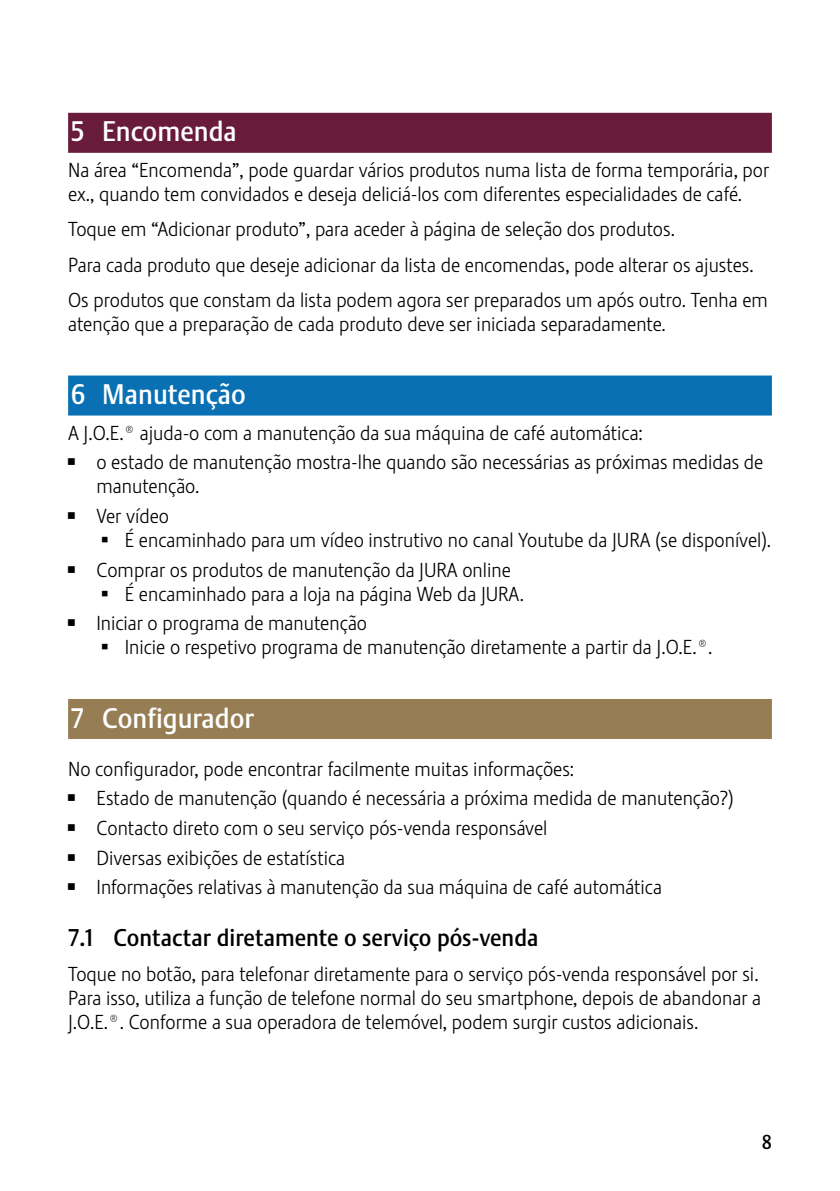
<style>
.page{position:relative;width:840px;height:1191px;background:#fff}
.page>*{position:absolute;margin:0;border:0;box-sizing:border-box;transform-origin:0 0}
.t1{font:28px "Stalemate Pro 2 J Medium";color:#fff}
.t2{font:24px "Stalemate Pro 2 J Medium";color:#000}
.t3{font:20px/29.6px "Stalemate Pro 2 J Light";color:#000}
.t4{font:20px "Stalemate Pro 2 J Medium";color:#000}
.s1{font-family:"Jura Pict 2006"}
</style>
<div class="page">
<div style="left:68px;top:113px;width:703px;height:40px;background:#691b3b"></div>
<div style="left:68px;top:375px;width:703px;height:40px;background:#0970b3"></div>
<div style="left:68px;top:699px;width:703px;height:40px;background:#967d53"></div>
<h1 class="t1" style="left:71px;top:115px;width:167px">5 Encomenda</h1>
<p class="t3" style="left:68px;top:158px;width:702px;line-height:24px">Na área “Encomenda”, pode guardar vários produtos numa lista de forma temporária, por ex., quando tem convidados e deseja deliciá-los com diferentes especialidades de café.</p>
<p class="t3" style="left:68px;top:212px;width:701px;line-height:35.4px">Toque em “Adicionar produto”, para aceder à página de seleção dos produtos.<br>Para cada produto que deseje adicionar da lista de encomendas, pode alterar os ajustes.<br>Os produtos que constam da lista podem agora ser preparados um após outro. Tenha em</p>
<p class="t3" style="left:68px;top:309px;width:599px">atenção que a preparação de cada produto deve ser iniciada separadamente.</p>
<h1 class="t1" style="left:71px;top:377px;width:176px">6 Manutenção</h1>
<p class="t3" style="left:68px;top:418px;width:696px">A J.O.E.® ajuda-o com a manutenção da sua máquina de café automática:<br><span class="s1">Z</span> o estado de manutenção mostra-lhe quando são necessárias as próximas medidas de</p>
<p class="t3" style="left:68px;top:471px;width:133px;text-indent:28px">manutenção.<br><span class="s1">Z</span> Ver vídeo</p>
<p class="t3" style="left:68px;top:525px;width:704px;text-indent:34px"><span class="s1">U</span> É encaminhado para um vídeo instrutivo no canal Youtube da JURA (se disponível).<br><span class="s1">Z</span> Comprar os produtos de manutenção da JURA online</p>
<p class="t3" style="left:68px;top:579px;width:457px;text-indent:34px"><span class="s1">U</span> É encaminhado para a loja na página Web da JURA.<br><span class="s1">Z</span> Iniciar o programa de manutenção</p>
<p class="t3" style="left:102px;top:632px;width:611px"><span class="s1">U</span> Inicie o respetivo programa de manutenção diretamente a partir da J.O.E.®.</p>
<h1 class="t1" style="left:71px;top:701px;width:185px">7 Configurador</h1>
<p class="t3" style="left:68px;top:754px;width:666px">No configurador, pode encontrar facilmente muitas informações:<br><span class="s1">Z</span> Estado de manutenção (quando é necessária a próxima medida de manutenção?)<br><span class="s1">Z</span> Contacto direto com o seu serviço pós-venda responsável<br><span class="s1">Z</span> Diversas exibições de estatística<br><span class="s1">Z</span> Informações relativas à manutenção da sua máquina de café automática</p>
<p class="t2" style="left:68px;top:923px;width:471px">7.1 Contactar diretamente o serviço pós-venda</p>
<p class="t3" style="left:68px;top:962px;width:694px;line-height:24px">Toque no botão, para telefonar diretamente para o serviço pós-venda responsável por si.<br>Para isso, utiliza a função de telefone normal do seu smartphone, depois de abandonar a<br>J.O.E.®. Conforme a sua operadora de telemóvel, podem surgir custos adicionais.</p>
<p class="t4" style="left:761px;top:1130px;width:12px">8</p>
</div>
